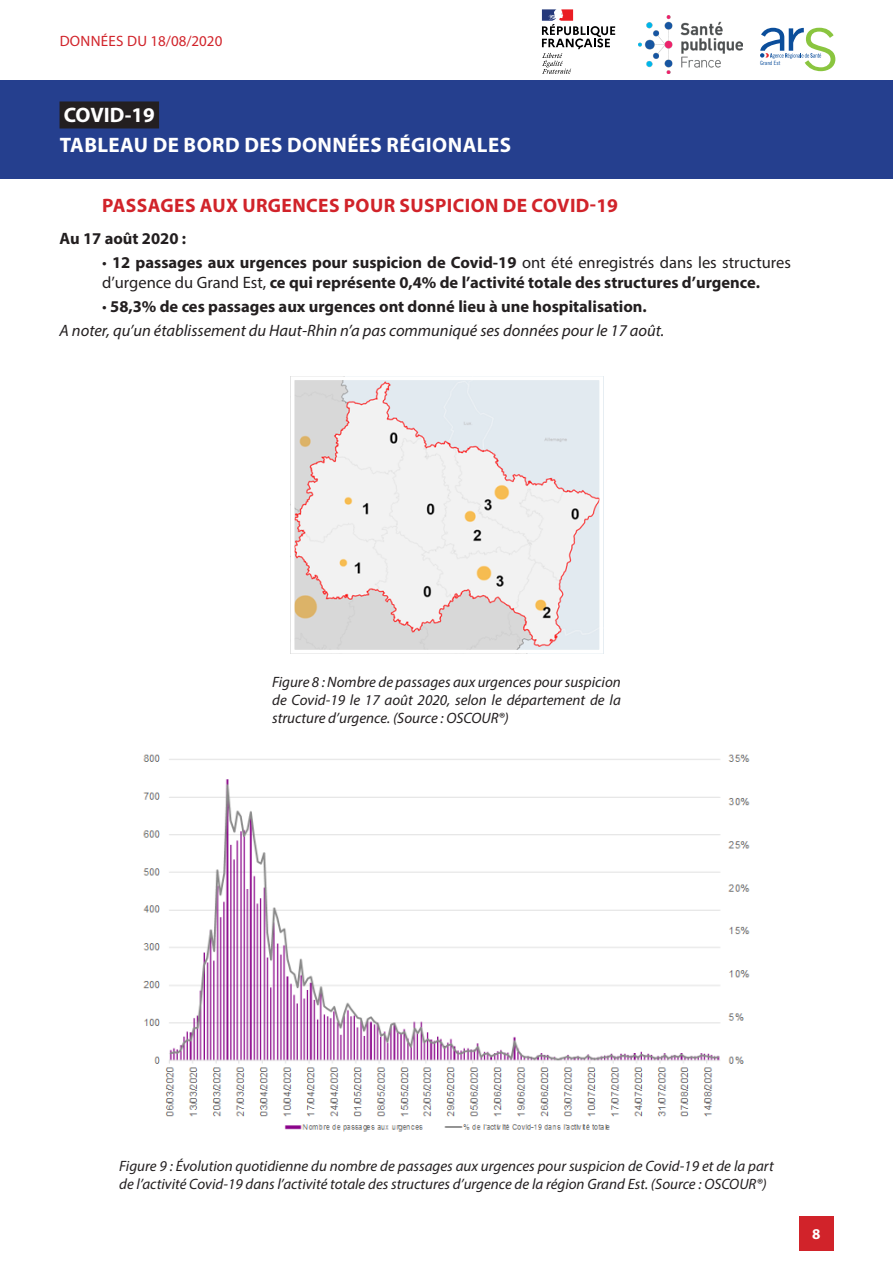
<style>
.page{position:relative;width:893px;height:1263px;background:#fff}
.page>*{position:absolute;margin:0;border:0;box-sizing:border-box;transform-origin:0 0}
.t1{font:700 21px/29.4px "Myriad Pro";letter-spacing:.02em;color:#fff}
.Partie{font:700 19.5px "Myriad Pro";letter-spacing:.02em;color:#d1232a}
.Texte{font:700 16.5px/19.8px "Myriad Pro";color:#231f20}
.Texte-2{font:italic 16.5px "Myriad Pro";color:#231f20}
.Legende{font:italic 15px/18px "Myriad Pro";color:#231f20;text-align:justify}
.t2{font:15px "Myriad Pro";letter-spacing:.02em;color:#d1232a}
.t3{font:700 15px "Myriad Pro";color:#fff}
.t4{font:5.85px "Trade Gothic LT Std Cn 18";color:#0b4e9b}
.s1{font-weight:400}
</style>
<div class="page">
<div style="left:0;top:80px;width:893px;height:99px;background:#253f8e"></div>
<div style="left:60px;top:101px;width:99px;height:27px;background:#231f20"></div>
<div style="left:799px;top:1216px;width:34px;height:34px;background:#d1232a"></div>
<img style="left:638px;top:15px;width:104px;height:59px">
<svg style="left:760px;top:28px;width:75px;height:43px"></svg>
<svg style="left:542px;top:9px;width:73px;height:65px"></svg>
<img style="left:296px;top:381px;width:302px;height:267px">
<div style="left:291px;top:376px;width:312px;height:277px;border:4px solid #fff"></div>
<img style="left:143px;top:754px;width:607px;height:378px">
<p class="t2" style="left:60px;top:31px;width:164px">DONNÉES DU 18/08/2020</p>
<h1 class="t1" style="left:60px;top:100px;width:453px">COVID-19<br>TABLEAU DE BORD DES DONNÉES RÉGIONALES</h1>
<p class="t4" style="left:760px;top:59px;width:22px">Grand Est</p>
<p class="Partie" style="left:102px;top:192px;width:517px">PASSAGES AUX URGENCES POUR SUSPICION DE COVID-19</p>
<p class="Texte" style="left:60px;top:228px;width:128px">Au 17 août 2020 :</p>
<p class="Texte" style="left:102px;top:252px;width:690px"><span class="s1">•</span> 12 passages aux urgences pour suspicion de Covid-19 <span class="s1">ont été enregistrés dans les structures d’urgence du Grand Est,</span> ce qui représente 0,4% de l’activité totale des structures d’urgence.</p>
<p class="Texte" style="left:102px;top:296px;width:546px"><span class="s1">•</span> 58,3% de ces passages aux urgences ont donné lieu à une hospitalisation.</p>
<p class="Texte-2" style="left:60px;top:320px;width:606px">A noter, qu’un établissement du Haut-Rhin n’a pas communiqué ses données pour le 17 août.</p>
<p class="Legende" style="left:272px;top:672px;width:350px">Figure 8 : Nombre de passages aux urgences pour suspicion de Covid-19 le 17 août 2020, selon le département de la structure d’urgence. (Source : OSCOUR®)</p>
<p class="Legende" style="left:119px;top:1157px;width:656px">Figure 9 : Évolution quotidienne du nombre de passages aux urgences pour suspicion de Covid-19 et de la part de l’activité Covid-19 dans l’activité totale des structures d’urgence de la région Grand Est. (Source : OSCOUR®)</p>
<p class="t3" style="left:812px;top:1224px;width:10px">8</p>
</div>
